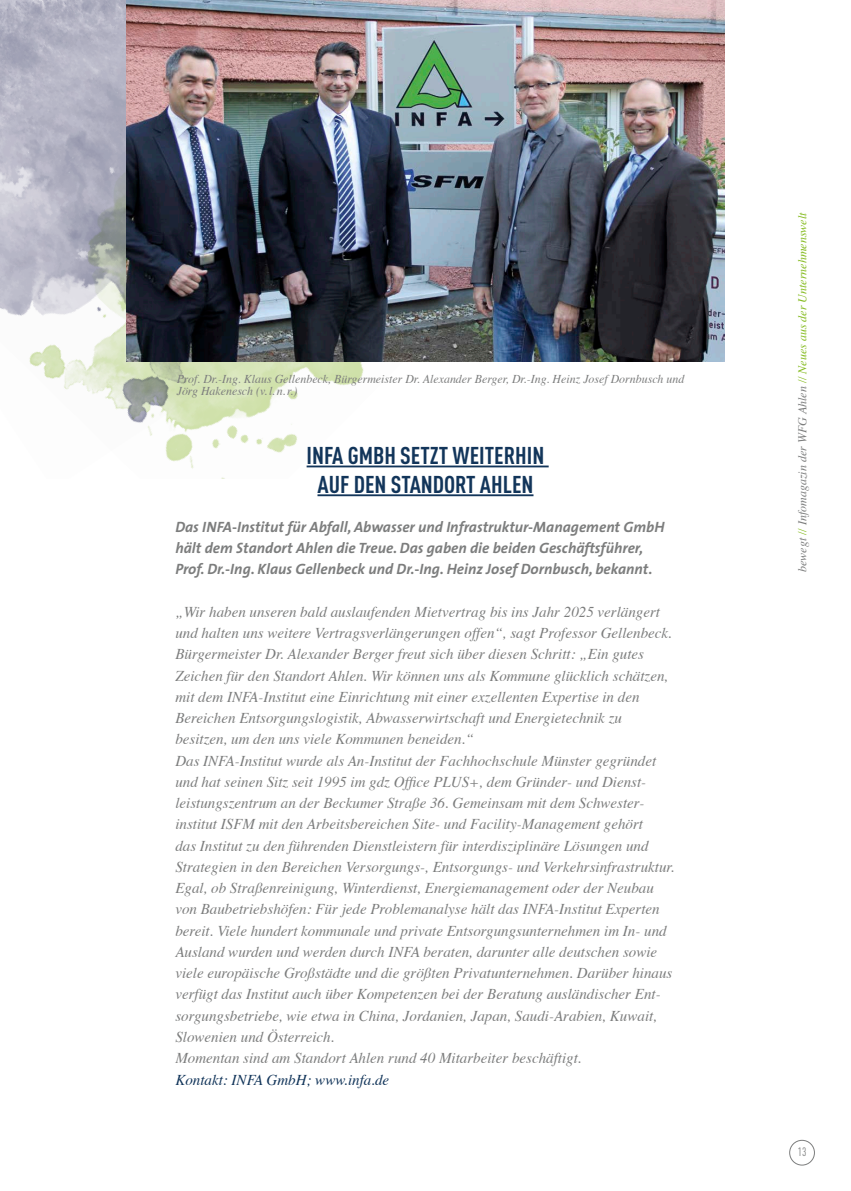
<style>
.page{position:relative;width:851px;height:1191px;background:#fff}
.page>*{position:absolute;margin:0;border:0;box-sizing:border-box;transform-origin:0 0}
.t1{font:700 24px/28.8px "DIN Cond";color:#12355a;text-align:center}
.t2{font:italic 15px/21.3px "Times";color:#7c7d7d}
.t3{font:italic 700 15px/21.3px "The Sans";color:#7c7d7d}
.t4{font:italic 15px "Times";color:#12355a}
.t5{font:italic 12px/12px "Times";color:#7c7d7d}
.t6{font:italic 12px "Times";color:#85bb20}
.t7{font:12px "DIN Cond";color:#7c7d7d}
.s1{color:#7c7d7d}
</style>
<div class="page">
<img style="left:0;top:0;width:127px;height:64px">
<img style="left:0;top:64px;width:457px;height:414px">
<hr style="left:306px;top:465px;width:242px;height:2px;background:#12355a">
<hr style="left:317px;top:494px;width:216px;height:2px;background:#12355a">
<img style="left:127px;top:0;width:597px;height:361px">
<div style="left:789px;top:1140px;width:25px;height:25px;border:1px solid #7c7d7d;border-radius:50%"></div>
<p class="t5" style="left:177px;top:372px;width:509px">Prof. Dr.-Ing. Klaus Gellenbeck, Bürgermeister Dr. Alexander Berger, Dr.-Ing. Heinz Josef Dornbusch und<br>Jörg Hakenesch (v.l.n.r.)</p>
<h1 class="t1" style="left:306px;top:440px;width:239px">INFA GMBH SETZT WEITERHIN<br>AUF DEN STANDORT AHLEN</h1>
<p class="t3" style="left:175px;top:515px;width:490px">Das INFA-Institut für Abfall, Abwasser und Infrastruktur-Management GmbH hält dem Standort Ahlen die Treue. Das gaben die beiden Geschäftsführer,<br>Prof. Dr.-Ing. Klaus Gellenbeck und Dr.-Ing. Heinz Josef Dornbusch, bekannt.</p>
<p class="t2" style="left:175px;top:600px;width:500px">„Wir haben unseren bald auslaufenden Mietvertrag bis ins Jahr 2025 verlängert und halten uns weitere Vertragsverlängerungen offen“, sagt Professor Gellenbeck.<br>Bürgermeister Dr. Alexander Berger freut sich über diesen Schritt: „Ein gutes Zeichen für den Standort Ahlen. Wir können uns als Kommune glücklich schätzen, mit dem INFA-Institut eine Einrichtung mit einer exzellenten Expertise in den Bereichen Entsorgungslogistik, Abwasserwirtschaft und Energietechnik zu besitzen, um den uns viele Kommunen beneiden.“<br>Das INFA-Institut wurde als An-Institut der Fachhochschule Münster gegründet und hat seinen Sitz seit 1995 im gdz Office PLUS+, dem Gründer- und Dienst‑ leistungszentrum an der Beckumer Straße 36. Gemeinsam mit dem Schwester‑ institut ISFM mit den Arbeitsbereichen Site- und Facility-Management gehört<br>das Institut zu den führenden Dienstleistern für interdisziplinäre Lösungen und Strategien in den Bereichen Versorgungs-, Entsorgungs- und Verkehrsinfrastruktur.<br>Egal, ob Straßenreinigung, Winterdienst, Energiemanagement oder der Neubau von Baubetriebshöfen: Für jede Problemanalyse hält das INFA-Institut Experten bereit. Viele hundert kommunale und private Entsorgungsunternehmen im In- und Ausland wurden und werden durch INFA beraten, darunter alle deutschen sowie viele europäische Großstädte und die größten Privatunternehmen. Darüber hinaus verfügt das Institut auch über Kompetenzen bei der Beratung ausländischer Ent‑ sorgungsbetriebe, wie etwa in China, Jordanien, Japan, Saudi-Arabien, Kuwait, Slowenien und Österreich.<br>Momentan sind am Standort Ahlen rund 40 Mitarbeiter beschäftigt.</p>
<p class="t4" style="left:175px;top:1066px;width:215px">Kontakt: INFA GmbH; www.infa.de</p>
<p class="t6" style="left:791px;top:572px;width:361px;rotate:-90deg"><span class="s1">bewegt</span> // <span class="s1">Infomagazin der WFG Ahlen</span> // Neues aus der Unternehmenswelt</p>
<p class="t7" style="left:797px;top:1145px;width:10px">13</p>
</div>
